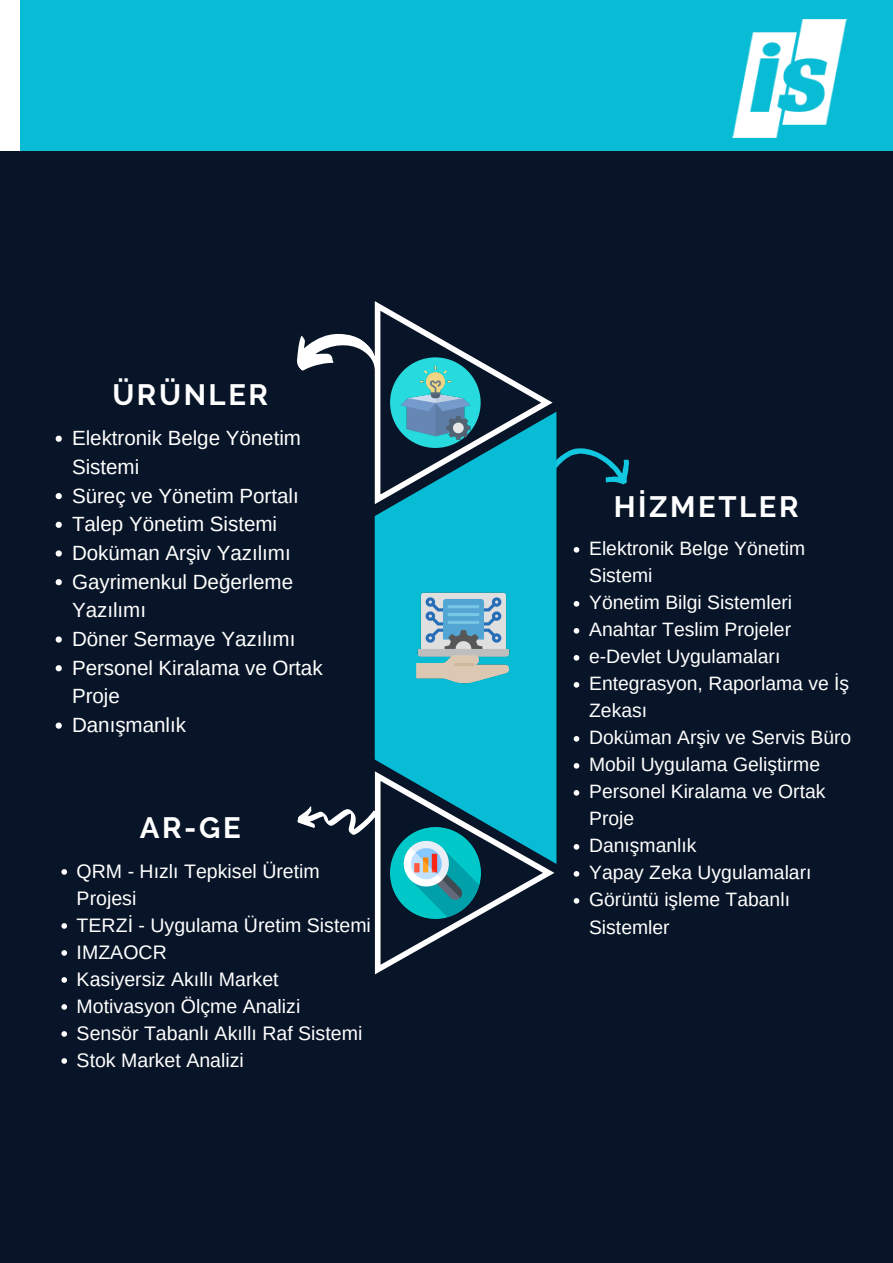
<style>
.page{position:relative;width:893px;height:1263px;background:#081427}
.page>*{position:absolute;margin:0;border:0;box-sizing:border-box;transform-origin:0 0}
.t1{font:700 29.33px "Raleway";letter-spacing:.09em;color:#fff}
.t2{font:20.55px/28.7px "Arimo";color:#fff}
.t3{font:19.58px/27px "Arimo";color:#fff}
.t4{font:19.35px/27px "Arimo";color:#fff}
</style>
<div class="page">
<div style="left:375px;top:524px;width:181px;height:340px;background:#07bcd4"></div>
<svg style="left:297px;top:301px;width:332px;height:223px"></svg>
<svg style="left:297px;top:771px;width:257px;height:203px"></svg>
<img style="left:390px;top:827px;width:90px;height:91px">
<img style="left:414px;top:588px;width:99px;height:100px">
<div style="left:390px;top:357px;width:90px;height:91px;background:#26dadd;border-radius:50%"></div>
<img style="left:398px;top:365px;width:75px;height:75px">
<svg style="left:56px;top:436px;width:6px;height:6px"></svg>
<svg style="left:56px;top:493px;width:6px;height:6px"></svg>
<svg style="left:56px;top:522px;width:6px;height:6px"></svg>
<svg style="left:56px;top:550px;width:6px;height:7px"></svg>
<svg style="left:56px;top:579px;width:6px;height:6px"></svg>
<svg style="left:56px;top:636px;width:6px;height:7px"></svg>
<svg style="left:56px;top:665px;width:6px;height:6px"></svg>
<svg style="left:56px;top:722px;width:6px;height:7px"></svg>
<svg style="left:573px;top:547px;width:6px;height:6px"></svg>
<svg style="left:573px;top:601px;width:6px;height:6px"></svg>
<svg style="left:573px;top:628px;width:6px;height:6px"></svg>
<svg style="left:573px;top:655px;width:6px;height:6px"></svg>
<svg style="left:573px;top:682px;width:6px;height:6px"></svg>
<svg style="left:573px;top:736px;width:6px;height:6px"></svg>
<svg style="left:573px;top:763px;width:6px;height:6px"></svg>
<svg style="left:573px;top:790px;width:6px;height:6px"></svg>
<svg style="left:573px;top:844px;width:6px;height:6px"></svg>
<svg style="left:573px;top:871px;width:6px;height:6px"></svg>
<svg style="left:573px;top:898px;width:6px;height:6px"></svg>
<svg style="left:61px;top:869px;width:6px;height:6px"></svg>
<svg style="left:61px;top:923px;width:6px;height:6px"></svg>
<svg style="left:61px;top:950px;width:6px;height:6px"></svg>
<svg style="left:61px;top:977px;width:6px;height:6px"></svg>
<svg style="left:61px;top:1004px;width:6px;height:6px"></svg>
<svg style="left:61px;top:1031px;width:6px;height:6px"></svg>
<svg style="left:61px;top:1058px;width:6px;height:6px"></svg>
<div style="left:20px;top:0;width:873px;height:150px;background:#07bcd4"></div>
<div style="left:0;top:0;width:20px;height:150px;background:#fff"></div>
<img style="left:732px;top:19px;width:116px;height:118px">
<h1 class="t1" style="left:112px;top:377px;width:157px">ÜRÜNLER</h1>
<p class="t2" style="left:72px;top:424px;width:252px">Elektronik Belge Yönetim<br>Sistemi<br>Süreç ve Yönetim Portalı<br>Talep Yönetim Sistemi<br>Doküman Arşiv Yazılımı<br>Gayrimenkul Değerleme<br>Yazılımı<br>Döner Sermaye Yazılımı<br>Personel Kiralama ve Ortak<br>Proje<br>Danışmanlık</p>
<h1 class="t1" style="left:140px;top:810px;width:102px">AR-GE</h1>
<p class="t3" style="left:77px;top:857px;width:296px">QRM - Hızlı Tepkisel Üretim<br>Projesi<br>TERZİ - Uygulama Üretim Sistemi<br>IMZAOCR<br>Kasiyersiz Akıllı Market<br>Motivasyon Ölçme Analizi<br>Sensör Tabanlı Akıllı Raf Sistemi<br>Stok Market Analizi</p>
<h1 class="t1" style="left:614px;top:489px;width:186px">HİZMETLER</h1>
<p class="t4" style="left:589px;top:535px;width:264px">Elektronik Belge Yönetim<br>Sistemi<br>Yönetim Bilgi Sistemleri<br>Anahtar Teslim Projeler e-Devlet Uygulamaları<br>Entegrasyon, Raporlama ve İş<br>Zekası<br>Doküman Arşiv ve Servis Büro<br>Mobil Uygulama Geliştirme<br>Personel Kiralama ve Ortak<br>Proje<br>Danışmanlık<br>Yapay Zeka Uygulamaları<br>Görüntü işleme Tabanlı<br>Sistemler</p>
</div>
